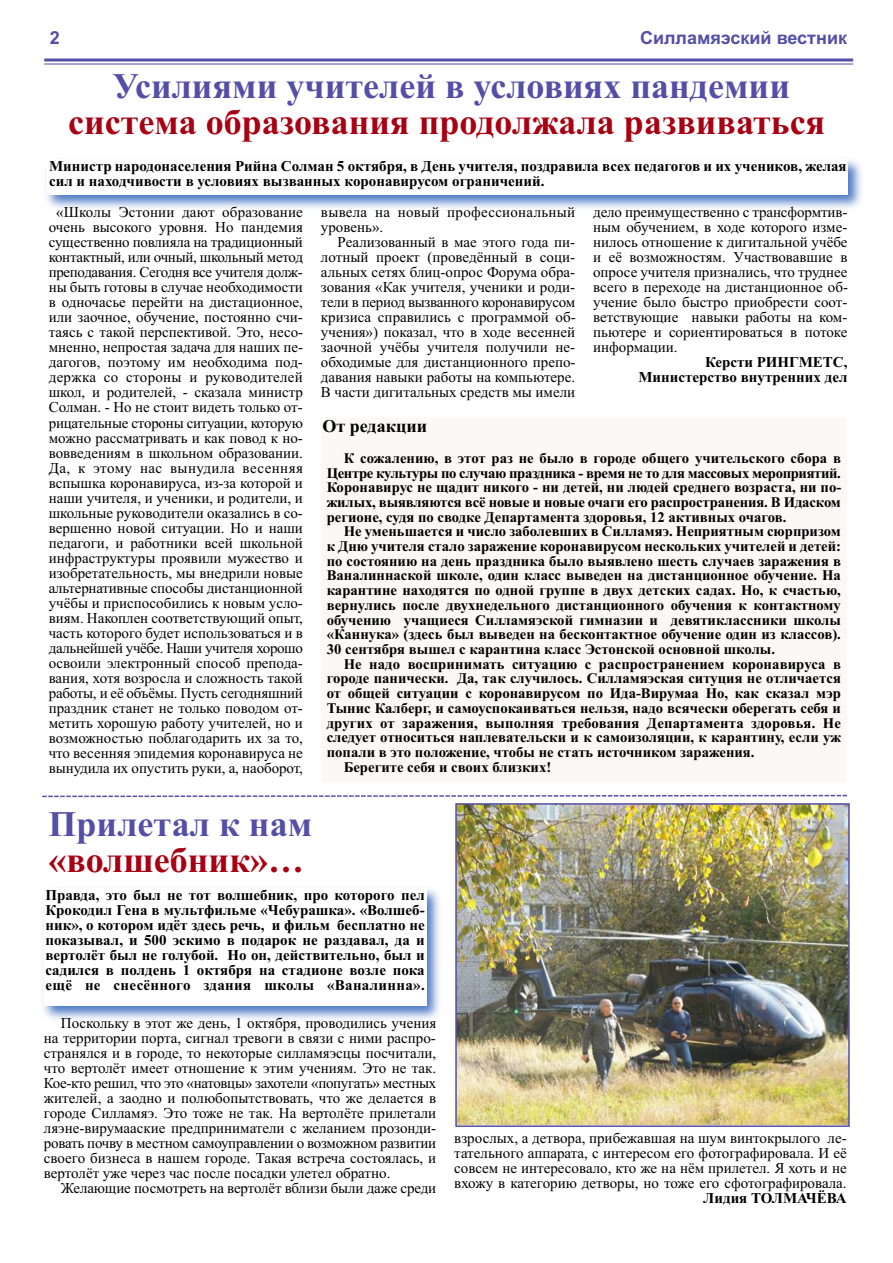
<style>
.page{position:relative;width:893px;height:1263px;background:#fff}
.page>*{position:absolute;margin:0;border:0;box-sizing:border-box;transform-origin:0 0}
.t1{font:700 36px "Times New Roman";color:#a80012}
.t2{font:700 36px "Times New Roman";color:#544ea6}
.t3{font:700 18px "Arial";color:#544ea6}
.t4{font:700 18px "Times New Roman";color:#000}
.t5{font:15px/15px "Times New Roman";color:#000;text-align:justify}
.t6{font:700 15px/15px "Times New Roman";color:#000;text-align:right}
.t7{font:15px/15px "Times New Roman";letter-spacing:.02em;color:#000}
.t8{font:700 14.7px/14.7px "Times New Roman";color:#000;text-align:justify}
</style>
<div class="page">
<svg style="left:44px;top:58px;width:809px;height:4px;background:#7e79bb"></svg>
<hr style="left:44px;top:64px;width:809px;height:1px;background:#544ea6">
<img style="left:46px;top:160px;width:816px;height:49px">
<div style="left:48px;top:160px;width:800px;height:35px;background:#fff"></div>
<img style="left:458px;top:806px;width:389px;height:318px">
<div style="left:455px;top:803px;width:395px;height:324px;border:2px solid #544ea6"></div>
<img style="left:43px;top:889px;width:397px;height:131px">
<div style="left:44px;top:888px;width:382px;height:118px;background:#fff"></div>
<svg style="left:42px;top:794px;width:805px;height:4px"></svg>
<div style="left:321px;top:418px;width:526px;height:364px;background:#fbf8f6"></div>
<p class="t3" style="left:50px;top:27px;width:12px">2</p>
<p class="t3" style="left:640px;top:27px;width:208px">Силламяэский вестник</p>
<h1 class="t2" style="left:112px;top:65px;width:679px">Усилиями учителей в условиях пандемии</h1>
<h1 class="t1" style="left:68px;top:101px;width:759px">система образования продолжала развиваться</h1>
<p class="t6" style="left:49px;top:159px;width:799px;text-align:left">Министр народонаселения Рийна Солман 5 октября, в День учителя, поздравила всех педагогов и их учеников, желая сил и находчивости в условиях вызванных коронавирусом ограничений.</p>
<p class="t5" style="left:49px;top:205px;width:256px;text-align:center">«Школы Эстонии дают образование очень высокого уровня. Но пандемия существенно повлияла на традиционный контактный, или очный, школьный метод преподавания. Сегодня все учителя долж&shy;ны быть готовы в случае необходимости в одночасье перейти на дистационное, или заочное, обучение, постоянно счи&shy;таясь с такой перспективой. Это, несо&shy;мненно, непростая задача для наших пе&shy;дагогов, поэтому им необходима под&shy;держка со стороны и руководителей школ, и родителей, - сказала министр Солман. - Но не стоит видеть только от&shy;рицательные стороны ситуации, которую можно рассматривать и как повод к но&shy;вовведениям в школьном образовании.<br>Да, к этому нас вынудила весенняя вспышка коронавируса, из-за которой и наши учителя, и ученики, и родители, и школьные руководители оказались в со&shy;вершенно новой ситуации. Но и наши педагоги, и работники всей школьной инфраструктуры проявили мужество и изобретательность, мы внедрили новые альтернативные способы дистанционной учёбы и приспособились к новым усло&shy;виям. Накоплен соответствующий опыт, часть которого будет использоваться и в дальнейшей учёбе. Наши учителя хорошо освоили электронный способ препода&shy;вания, хотя возросла и сложность такой работы, и её объёмы. Пусть сегодняшний праздник станет не только поводом от&shy;метить хорошую работу учителей, но и возможностью поблагодарить их за то, что весенняя эпидемия коронавируса не вынудила их опустить руки, а, наоборот,</p>
<p class="t7" style="left:321px;top:205px;width:256px">вывела на новый профессиональный уровень».</p>
<p class="t5" style="left:593px;top:205px;width:256px">дело преимущественно с трансформтив&shy;ным обучением, в ходе которого изме&shy;нилось отношение к дигитальной учёбе и её возможностям. Участвовавшие в опросе учителя признались, что труднее всего в переходе на дистанционное об&shy;учение было быстро приобрести соот&shy;ветствующие навыки работы на ком&shy;пьютере и сориентироваться в потоке информации.</p>
<p class="t6" style="left:638px;top:355px;width:211px">Керсти РИНГМЕТС,<br>Министерство внутренних дел</p>
<p class="t5" style="left:321px;top:235px;width:256px;text-indent:17px">Реализованный в мае этого года пи&shy;лотный проект (проведённый в соци&shy;альных сетях блиц-опрос Форума обра&shy;зования «Как учителя, ученики и роди&shy;тели в период вызванного коронавирусом кризиса справились с программой об&shy;учения») показал, что в ходе весенней заочной учёбы учителя получили не&shy;обходимые для дистанционного препо&shy;давания навыки работы на компьютере.<br>В части дигитальных средств мы имели</p>
<p class="t4" style="left:322px;top:415px;width:106px">От редакции</p>
<p class="t8" style="left:327px;top:450px;width:516px;text-indent:17px">К сожалению, в этот раз не было в городе общего учительского сбора в Центре культуры по случаю праздника - время не то для массовых мероприятий.<br>Коронавирус не щадит никого - ни детей, ни людей среднего возраста, ни по&shy;жилых, выявляются всё новые и новые очаги его распространения. В Идаском регионе, судя по сводке Департамента здоровья, 12 активных очагов.</p>
<p class="t8" style="left:327px;top:524px;width:516px;text-indent:17px">Не уменьшается и число заболевших в Силламяэ. Неприятным сюрпризом к Дню учителя стало заражение коронавирусом нескольких учителей и детей: по состоянию на день праздника было выявлено шесть случаев заражения в Ваналиннаской школе, один класс выведен на дистанционное обучение. На карантине находятся по одной группе в двух детских садах. Но, к счастью, вернулись после двухнедельного дистанционного обучения к контактному обучению учащиеся Силламяэской гимназии и девятиклассники школы «Каннука» (здесь был выведен на бесконтактное обучение один из классов).<br>30 сентября вышел с карантина класс Эстонской основной школы.</p>
<p class="t8" style="left:344px;top:656px;width:499px">Не надо воспринимать ситуацию с распространением коронавируса в</p>
<p class="t8" style="left:327px;top:671px;width:516px">городе панически. Да, так случилось. Силламяэская ситуция не отличается</p>
<p class="t8" style="left:327px;top:686px;width:516px">от общей ситуации с коронавирусом по Ида-Вирумаа Но, как сказал мэр</p>
<p class="t8" style="left:327px;top:700px;width:516px">Тынис Калберг, и самоуспокаиваться нельзя, надо всячески оберегать себя и</p>
<p class="t8" style="left:327px;top:715px;width:516px">других от заражения, выполняя требования Департамента здоровья. Не</p>
<p class="t8" style="left:327px;top:730px;width:516px">следует относиться наплевательски и к самоизоляции, к карантину, если уж</p>
<p class="t8" style="left:327px;top:744px;width:429px">попали в это положение, чтобы не стать источником заражения.</p>
<p class="t8" style="left:344px;top:759px;width:209px">Берегите себя и своих близких!</p>
<h1 class="t2" style="left:49px;top:802px;width:265px">Прилетал к нам</h1>
<h1 class="t1" style="left:49px;top:838px;width:257px">«волшебник»…</h1>
<p class="t6" style="left:45px;top:887px;width:381px;text-align:justify">Правда, это был не тот волшебник, про которого пел Крокодил Гена в мультфильме «Чебурашка». «Волшеб&shy;ник», о котором идёт здесь речь, и фильм бесплатно не показывал, и 500 эскимо в подарок не раздавал, да и вертолёт был не голубой. Но он, действительно, был и садился в полдень 1 октября на стадионе возле пока ещё не снесённого здания школы «Ваналинна».</p>
<p class="t5" style="left:44px;top:1016px;width:394px;text-indent:17px">Поскольку в этот же день, 1 октября, проводились учения на территории порта, сигнал тревоги в связи с ними распро&shy;странялся и в городе, то некоторые силламяэсцы посчитали, что вертолёт имеет отношение к этим учениям. Это не так.<br>Кое-кто решил, что это «натовцы» захотели «попугать» местных жителей, а заодно и полюбопытствовать, что же делается в городе Силламяэ. Это тоже не так. На вертолёте прилетали ляэне-вирумааские предприниматели с желанием прозонди&shy;ровать почву в местном самоуправлении о возможном развитии своего бизнеса в нашем городе. Такая встреча состоялась, и вертолёт уже через час после посадки улетел обратно.</p>
<p class="t5" style="left:61px;top:1181px;width:377px">Желающие посмотреть на вертолёт вблизи были даже среди</p>
<p class="t5" style="left:454px;top:1130px;width:394px">взрослых, а детвора, прибежавшая на шум винтокрылого ле&shy;тательного аппарата, с интересом его фотографировала. И её совсем не интересовало, кто же на нём прилетел. Я хоть и не вхожу в категорию детворы, но тоже его сфотографировала.</p>
<p class="t6" style="left:703px;top:1190px;width:145px">Лидия ТОЛМАЧЁВА</p>
</div>
